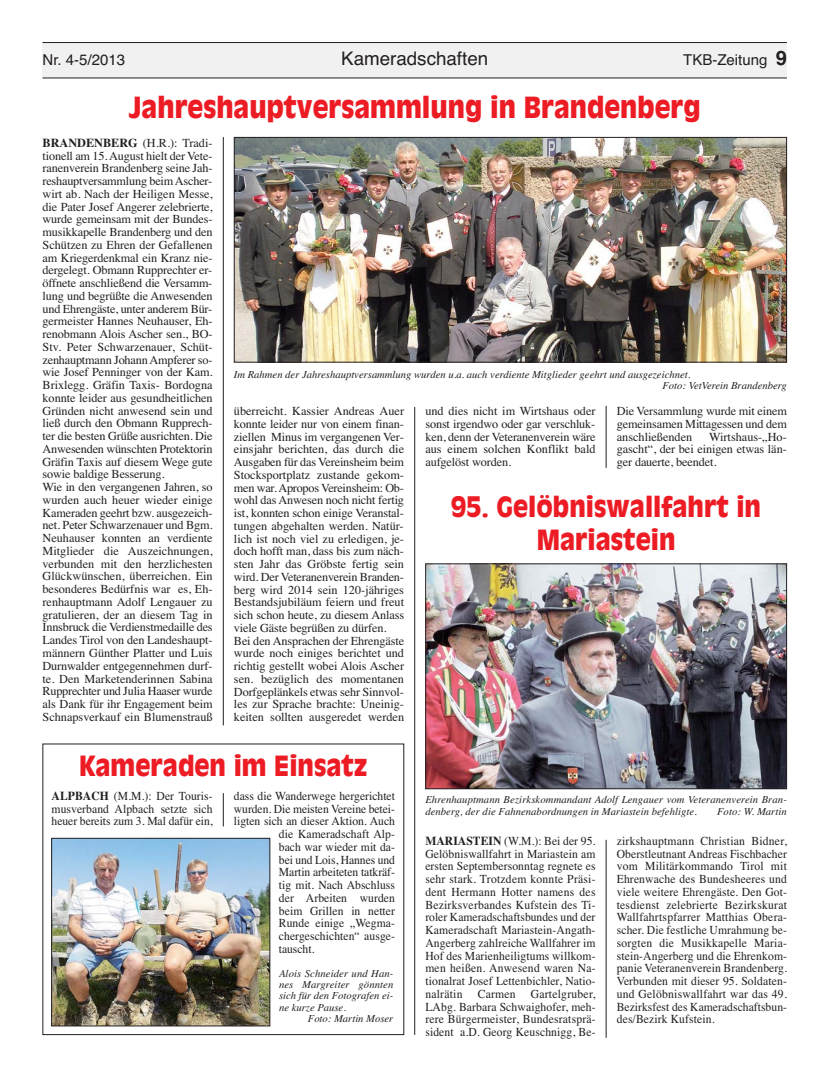
<style>
.page{position:relative;width:833px;height:1081px;background:#fff}
.page>*{position:absolute;margin:0;border:0;box-sizing:border-box;transform-origin:0 0}
.t1{font:900 28.75px "Antique Olive";color:#ed1c24;scale:.9 1}
.t2{font:900 27.5px/33.8px "Antique Olive";color:#ed1c24;text-align:center;scale:.9 1}
.t3{font:18.75px "Helvetica";color:#231f20}
.t4{font:15px "Helvetica";color:#231f20}
.t5{font:12.25px/12.8px "Times";letter-spacing:-.005em;color:#231f20;text-align:justify}
.t6{font:12.25px/12.8px "Times";letter-spacing:-.005em;color:#231f20;text-align:justify;scale:.95 1}
.t7{font:italic 10.62px/11.2px "Times";color:#231f20}
.s1{font-weight:700;font-size:20px}
.s2{font-weight:700}
</style>
<div class="page">
<div style="left:43px;top:43px;width:744px;height:35px;background:#f1f1f2"></div>
<hr style="left:43px;top:42px;width:744px;height:1px;background:#231f20">
<hr style="left:43px;top:78px;width:744px;height:1px;background:#231f20">
<img style="left:236px;top:139px;width:549px;height:221px">
<div style="left:234px;top:137px;width:553px;height:225px;border:1px solid #231f20"></div>
<hr style="left:223px;top:137px;width:1px;height:588px;background:#231f20">
<hr style="left:414px;top:407px;width:1px;height:628px;background:#231f20">
<hr style="left:606px;top:406px;width:1px;height:62px;background:#231f20">
<img style="left:427px;top:565px;width:358px;height:222px">
<div style="left:425px;top:563px;width:362px;height:226px;border:1px solid #231f20"></div>
<hr style="left:606px;top:840px;width:1px;height:198px;background:#231f20">
<img style="left:53px;top:840px;width:215px;height:184px">
<div style="left:51px;top:838px;width:219px;height:188px;border:1px solid #231f20"></div>
<hr style="left:223px;top:793px;width:1px;height:33px;background:#231f20">
<p class="t4" style="left:43px;top:55px;width:84px">Nr. 4-5/2013</p>
<h3 class="t3" style="left:341px;top:52px;width:148px">Kameradschaften</h3>
<p class="t4" style="left:683px;top:55px;width:105px">TKB-Zeitung <span class="s1">9</span></p>
<h1 class="t1" style="left:129px;top:96px;width:637px">Jahreshauptversammlung in Brandenberg</h1>
<p class="t5" style="left:43px;top:137px;width:172px;text-align:left"><span class="s2">BRANDENBERG</span> (H.R.): Tradi&shy;tionell am 15. August hielt der Vete&shy;ranenverein Brandenberg seine Jah&shy;reshauptversammlung beim Ascher&shy;wirt ab. Nach der Heiligen Messe, die Pater Josef Angerer zelebrierte, wurde gemeinsam mit der Bundes&shy;musikkapelle Brandenberg und den Schützen zu Ehren der Gefallenen am Kriegerdenkmal ein Kranz nie&shy;dergelegt. Obmann Rupprechter er&shy;öffnete anschließend die Versamm&shy;lung und begrüßte die Anwesenden und Ehrengäste, unter anderem Bür&shy;germeister Hannes Neuhauser, Eh&shy;renobmann Alois Ascher sen., BO-Stv. Peter Schwarzenauer, Schüt&shy;zenhauptmann Johann Ampferer so&shy;wie Josef Penninger von der Kam.<br>Brixlegg. Gräfin Taxis- Bordogna konnte leider aus gesundheitlichen Gründen nicht anwesend sein und ließ durch den Obmann Rupprech&shy;ter die besten Grüße ausrichten. Die Anwesenden wünschten Protektorin Gräfin Taxis auf diesem Wege gute sowie baldige Besserung.<br>Wie in den vergangenen Jahren, so wurden auch heuer wieder einige Kameraden geehrt bzw. ausgezeich&shy;net. Peter Schwarzenauer und Bgm.<br>Neuhauser konnten an verdiente Mitglieder die Auszeichnungen, verbunden mit den herzlichesten Glückwünschen, überreichen. Ein besonderes Bedürfnis war es, Eh&shy;renhauptmann Adolf Lengauer zu gratulieren, der an diesem Tag in Innsbruck die Verdienstmedaille des Landes Tirol von den Landeshaupt&shy;männern Günther Platter und Luis Durnwalder entgegennehmen durf&shy;te. Den Marketenderinnen Sabina Rupprechter und Julia Haaser wurde als Dank für ihr Engagement beim Schnapsverkauf ein Blumenstrauß</p>
<p class="t7" style="left:662px;top:370px;width:126px;text-indent:-428px">Im Rahmen der Jahreshauptversammlung wurden u.a. auch verdiente Mitglieder geehrt und ausgezeichnet.<br>Foto: VetVerein Brandenberg</p>
<p class="t5" style="left:234px;top:406px;width:172px;text-align:left">überreicht. Kassier Andreas Auer konnte leider nur von einem finan&shy;ziellen Minus im vergangenen Ver&shy;einsjahr berichten, das durch die Ausgaben für das Vereinsheim beim Stocksportplatz zustande gekom&shy;men war. Apropos Vereinsheim: Ob&shy;wohl das Anwesen noch nicht fertig ist, konnten schon einige Veranstal&shy;tungen abgehalten werden. Natür&shy;lich ist noch viel zu erledigen, je&shy;doch hofft man, dass bis zum näch&shy;sten Jahr das Gröbste fertig sein wird. Der Veteranenverein Branden&shy;berg wird 2014 sein 120-jähriges Bestandsjubiläum feiern und freut sich schon heute, zu diesem Anlass viele Gäste begrüßen zu dürfen.<br>Bei den Ansprachen der Ehrengäste wurde noch einiges berichtet und richtig gestellt wobei Alois Ascher sen. bezüglich des momentanen Dorfgeplänkels etwas sehr Sinnvol&shy;les zur Sprache brachte: Uneinig&shy;keiten sollten ausgeredet werden</p>
<p class="t5" style="left:425px;top:406px;width:172px">und dies nicht im Wirtshaus oder sonst irgendwo oder gar verschluk&shy;ken, denn der Veteranenverein wäre aus einem solchen Konflikt bald aufgelöst worden.</p>
<p class="t5" style="left:617px;top:406px;width:172px">Die Versammlung wurde mit einem gemeinsamen Mittagessen und dem anschließenden</p>
<p class="t5" style="left:617px;top:431px;width:171px;text-indent:92px">Wirtshaus-„Ho&shy;gascht“, der bei einigen etwas län&shy;ger dauerte, beendet.</p>
<h2 class="t2" style="left:451px;top:491px;width:346px">95. Gelöbniswallfahrt in<br>Mariastein</h2>
<h2 class="t2" style="left:79px;top:751px;width:322px">Kameraden im Einsatz</h2>
<p class="t6" style="left:52px;top:790px;width:171px"><span class="s2">ALPBACH</span> (M.M.): Der Touris&shy;musverband Alpbach setzte sich heuer bereits zum 3. Mal dafür ein,</p>
<p class="t6" style="left:234px;top:790px;width:171px">dass die Wanderwege hergerichtet</p>
<p class="t6" style="left:234px;top:803px;width:171px">wurden. Die meisten Vereine betei-</p>
<p class="t6" style="left:234px;top:816px;width:171px">ligten sich an dieser Aktion. Auch</p>
<p class="t6" style="left:279px;top:829px;width:124px">die Kameradschaft Alp-</p>
<p class="t6" style="left:279px;top:841px;width:124px">bach war wieder mit da-</p>
<p class="t6" style="left:279px;top:854px;width:124px">bei und Lois, Hannes und</p>
<p class="t6" style="left:279px;top:867px;width:124px">Martin arbeiteten tatkräf-</p>
<p class="t6" style="left:279px;top:880px;width:124px">tig mit. Nach Abschluss</p>
<p class="t6" style="left:279px;top:892px;width:124px">der Arbeiten wurden</p>
<p class="t6" style="left:279px;top:905px;width:124px">beim Grillen in netter</p>
<p class="t6" style="left:279px;top:918px;width:124px">Runde einige „Wegma-</p>
<p class="t6" style="left:279px;top:931px;width:124px">chergeschichten“ ausge-</p>
<p class="t6" style="left:279px;top:943px;width:39px">tauscht.</p>
<p class="t7" style="left:279px;top:968px;width:116px;text-align:justify">Alois Schneider und Han&shy;nes Margreiter gönnten sich für den Fotografen ei&shy;ne kurze Pause.</p>
<p class="t7" style="left:308px;top:1013px;width:87px">Foto: Martin Moser</p>
<p class="t7" style="left:425px;top:795px;width:363px">Ehrenhauptmann Bezirkskommandant Adolf Lengauer vom Veteranenverein Bran&shy;denberg, der die Fahnenabordnungen in Mariastein befehligte.</p>
<p class="t7" style="left:717px;top:806px;width:71px">Foto: W. Martin</p>
<p class="t6" style="left:425px;top:835px;width:181px"><span class="s2">MARIASTEIN</span> (W.M.): Bei der 95.<br>Gelöbniswallfahrt in Mariastein am ersten Septembersonntag regnete es sehr stark. Trotzdem konnte Präsi&shy;dent Hermann Hotter namens des Bezirksverbandes Kufstein des Ti&shy;roler Kameradschaftsbundes und der Kameradschaft Mariastein-Angath-Angerberg zahlreiche Wallfahrer im Hof des Marienheiligtums willkom&shy;men heißen. Anwesend waren Na&shy;tionalrat Josef Lettenbichler, Natio&shy;nalrätin Carmen Gartelgruber, LAbg. Barbara Schwaighofer, meh&shy;rere Bürgermeister, Bundesratsprä&shy;sident a.D. Georg Keuschnigg, Be-</p>
<p class="t6" style="left:617px;top:835px;width:181px">zirkshauptmann Christian Bidner, Oberstleutnant Andreas Fischbacher vom Militärkommando Tirol mit Ehrenwache des Bundesheeres und viele weitere Ehrengäste. Den Got&shy;tesdienst zelebrierte Bezirkskurat Wallfahrtspfarrer Matthias Obera&shy;scher. Die festliche Umrahmung be&shy;sorgten die Musikkapelle Maria&shy;stein-Angerberg und die Ehrenkom&shy;panie Veteranenverein Brandenberg.<br>Verbunden mit dieser 95. Soldaten&shy;und Gelöbniswallfahrt war das 49.<br>Bezirksfest des Kameradschaftsbun&shy;des/Bezirk Kufstein.</p>
</div>
